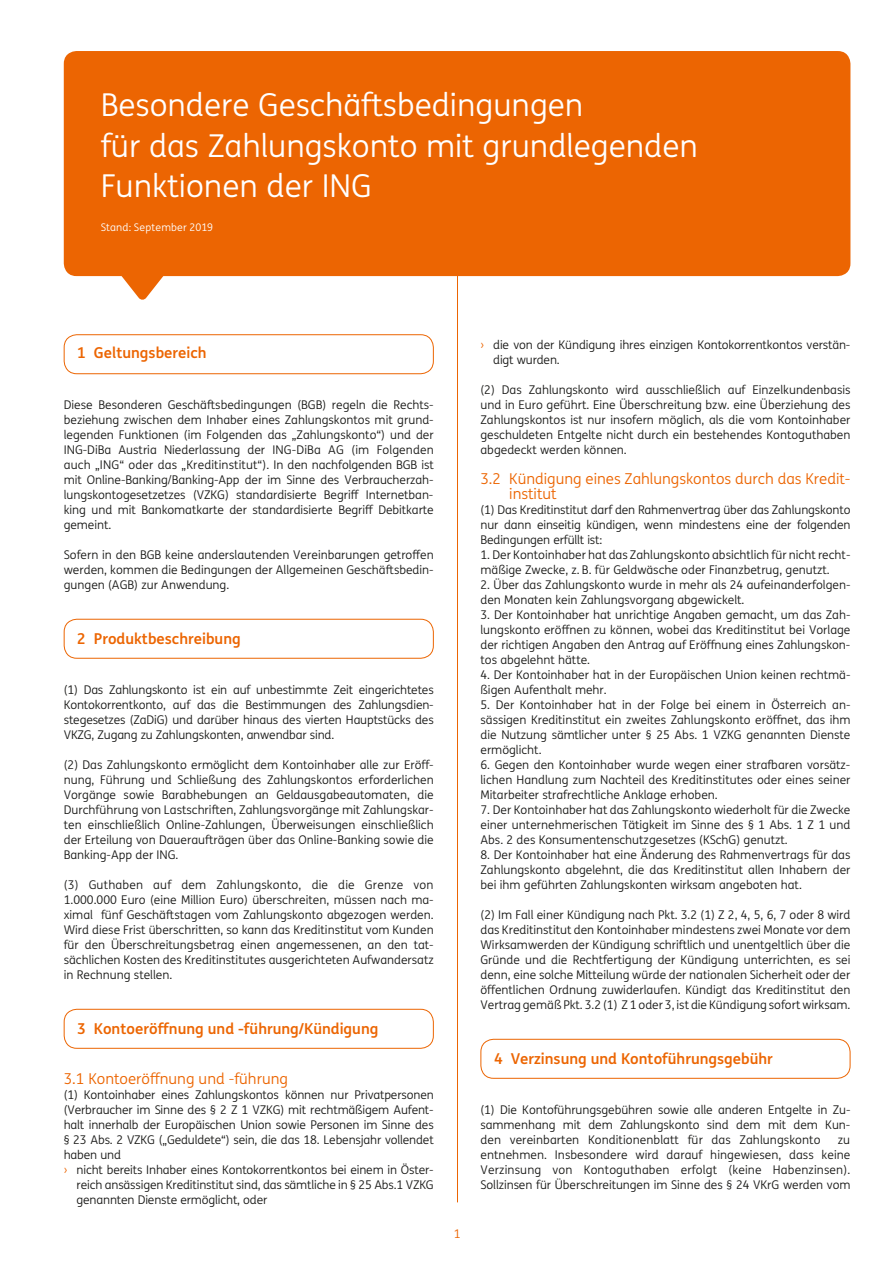
<style>
.page{position:relative;width:893px;height:1263px;background:#fff}
.page>*{position:absolute;margin:0;border:0;box-sizing:border-box;transform-origin:0 0}
.t1{font:31.5px/40.5px "ING Me";color:#fff}
.t2{font:700 15px "ING Me";color:#ec6502}
.t3{font:15px/15px "ING Me";color:#ec6502}
.t4{font:12px/15px "ING Me";color:#1a1a18;text-align:justify}
.t5{font:12px "ING Me";color:#ec6502}
.t6{font:10.5px "ING Me";letter-spacing:.015em;color:#fff}
.s1{color:#ec6502}
</style>
<div class="page">
<hr style="left:457px;top:54px;width:1px;height:1148px;background:#ec6502">
<svg style="left:121px;top:276px;width:43px;height:24px"></svg>
<div style="left:64px;top:51px;width:786px;height:225px;background:#ec6502;border-radius:13px"></div>
<div style="left:64px;top:334px;width:370px;height:40px;border:1px solid #ec6502;border-radius:13px"></div>
<div style="left:64px;top:619px;width:370px;height:40px;border:1px solid #ec6502;border-radius:13px"></div>
<div style="left:64px;top:1009px;width:370px;height:40px;border:1px solid #ec6502;border-radius:13px"></div>
<div style="left:480px;top:1039px;width:370px;height:40px;border:1px solid #ec6502;border-radius:13px"></div>
<h1 class="t1" style="left:101px;top:83px;width:599px">Besondere Geschäftsbedingungen<br>für das Zahlungskonto mit grundlegenden<br>Funktionen der ING</h1>
<p class="t6" style="left:101px;top:220px;width:114px">Stand: September 2019</p>
<p class="t2" style="left:77px;top:341px;width:131px">1 Geltungsbereich</p>
<p class="t4" style="left:64px;top:396px;width:371px">Diese Besonderen Geschäftsbedingungen (BGB) regeln die Rechts&shy;beziehung zwischen dem Inhaber eines Zahlungskontos mit grund&shy;legenden Funktionen (im Folgenden das „Zahlungskonto“) und der ING-DiBa Austria Niederlassung der ING-DiBa AG (im Folgenden auch „ING“ oder das „Kreditinstitut“). In den nachfolgenden BGB ist mit Online-Banking/Banking-App der im Sinne des Verbraucherzah&shy;lungskontogesetzetzes (VZKG) standardisierte Begriff Internetban&shy;king und mit Bankomatkarte der standardisierte Begriff Debitkarte gemeint.</p>
<p class="t4" style="left:64px;top:546px;width:371px">Sofern in den BGB keine anderslautenden Vereinbarungen getroffen werden, kommen die Bedingungen der Allgemeinen Geschäftsbedin&shy;gungen (AGB) zur Anwendung.</p>
<p class="t2" style="left:77px;top:627px;width:165px">2 Produktbeschreibung</p>
<p class="t4" style="left:64px;top:681px;width:371px">(1) Das Zahlungskonto ist ein auf unbestimmte Zeit eingerichtetes Kontokorrentkonto, auf das die Bestimmungen des Zahlungsdien&shy;stegesetzes (ZaDiG) und darüber hinaus des vierten Hauptstücks des VKZG, Zugang zu Zahlungskonten, anwendbar sind.</p>
<p class="t4" style="left:64px;top:756px;width:371px">(2) Das Zahlungskonto ermöglicht dem Kontoinhaber alle zur Eröff&shy;nung, Führung und Schließung des Zahlungskontos erforderlichen Vorgänge sowie Barabhebungen an Geldausgabeautomaten, die Durchführung von Lastschriften, Zahlungsvorgänge mit Zahlungskar&shy;ten einschließlich Online-Zahlungen, Überweisungen einschließlich der Erteilung von Daueraufträgen über das Online-Banking sowie die Banking-App der ING.</p>
<p class="t4" style="left:64px;top:876px;width:371px">(3) Guthaben auf dem Zahlungskonto, die die Grenze von 1.000.000 Euro (eine Million Euro) überschreiten, müssen nach ma&shy;ximal fünf Geschäftstagen vom Zahlungskonto abgezogen werden.<br>Wird diese Frist überschritten, so kann das Kreditinstitut vom Kunden für den Überschreitungsbetrag einen angemessenen, an den tat&shy;sächlichen Kosten des Kreditinstitutes ausgerichteten Aufwandersatz in Rechnung stellen.</p>
<p class="t2" style="left:77px;top:1017px;width:303px">3 Kontoeröffnung und -führung/Kündigung</p>
<p class="t3" style="left:64px;top:1070px;width:226px">3.1 Kontoeröffnung und -führung</p>
<p class="t4" style="left:64px;top:1086px;width:371px">(1) Kontoinhaber eines Zahlungskontos können nur Privatpersonen</p>
<p class="t4" style="left:64px;top:1101px;width:371px">(Verbraucher im Sinne des § 2 Z 1 VZKG) mit rechtmäßigem Aufent-</p>
<p class="t4" style="left:64px;top:1116px;width:371px">halt innerhalb der Europäischen Union sowie Personen im Sinne des</p>
<p class="t4" style="left:64px;top:1131px;width:371px">§ 23 Abs. 2 VZKG („Geduldete“) sein, die das 18. Lebensjahr vollendet</p>
<p class="t4" style="left:64px;top:1146px;width:59px">haben und</p>
<p class="t4" style="left:64px;top:1161px;width:371px"><span class="s1">›</span> nicht bereits Inhaber eines Kontokorrentkontos bei einem in Öster-</p>
<p class="t4" style="left:77px;top:1176px;width:359px">reich ansässigen Kreditinstitut sind, das sämtliche in § 25 Abs.1 VZKG</p>
<p class="t4" style="left:77px;top:1191px;width:192px">genannten Dienste ermöglicht, oder</p>
<p class="t5" style="left:454px;top:1225px;width:8px">1</p>
<p class="t4" style="left:493px;top:336px;width:359px;text-indent:-13px"><span class="s1">›</span> die von der Kündigung ihres einzigen Kontokorrentkontos verstän&shy;digt wurden.</p>
<p class="t4" style="left:480px;top:381px;width:371px">(2) Das Zahlungskonto wird ausschließlich auf Einzelkundenbasis und in Euro geführt. Eine Überschreitung bzw. eine Überziehung des Zahlungskontos ist nur insofern möglich, als die vom Kontoinhaber geschuldeten Entgelte nicht durch ein bestehendes Kontoguthaben abgedeckt werden können.</p>
<p class="t3" style="left:509px;top:470px;width:341px;text-indent:-29px">3.2 Kündigung eines Zahlungskontos durch das Kredit&shy;institut</p>
<p class="t4" style="left:480px;top:501px;width:371px">(1) Das Kreditinstitut darf den Rahmenvertrag über das Zahlungskonto nur dann einseitig kündigen, wenn mindestens eine der folgenden Bedingungen erfüllt ist:</p>
<p class="t4" style="left:480px;top:546px;width:371px">1. Der Kontoinhaber hat das Zahlungskonto absichtlich für nicht recht&shy;mäßige Zwecke, z. B. für Geldwäsche oder Finanzbetrug, genutzt.</p>
<p class="t4" style="left:480px;top:576px;width:371px">2. Über das Zahlungskonto wurde in mehr als 24 aufeinanderfolgen&shy;den Monaten kein Zahlungsvorgang abgewickelt.</p>
<p class="t4" style="left:480px;top:606px;width:371px">3. Der Kontoinhaber hat unrichtige Angaben gemacht, um das Zah&shy;lungskonto eröffnen zu können, wobei das Kreditinstitut bei Vorlage der richtigen Angaben den Antrag auf Eröffnung eines Zahlungskon&shy;tos abgelehnt hätte.</p>
<p class="t4" style="left:480px;top:666px;width:371px">4. Der Kontoinhaber hat in der Europäischen Union keinen rechtmä&shy;ßigen Aufenthalt mehr.</p>
<p class="t4" style="left:480px;top:696px;width:371px">5. Der Kontoinhaber hat in der Folge bei einem in Österreich an&shy;sässigen Kreditinstitut ein zweites Zahlungskonto eröffnet, das ihm die Nutzung sämtlicher unter § 25 Abs. 1 VZKG genannten Dienste ermöglicht.</p>
<p class="t4" style="left:480px;top:756px;width:371px">6. Gegen den Kontoinhaber wurde wegen einer strafbaren vorsätz&shy;lichen Handlung zum Nachteil des Kreditinstitutes oder eines seiner Mitarbeiter strafrechtliche Anklage erhoben.</p>
<p class="t4" style="left:480px;top:801px;width:371px">7. Der Kontoinhaber hat das Zahlungskonto wiederholt für die Zwecke einer unternehmerischen Tätigkeit im Sinne des § 1 Abs. 1 Z 1 und Abs. 2 des Konsumentenschutzgesetzes (KSchG) genutzt.</p>
<p class="t4" style="left:480px;top:846px;width:371px">8. Der Kontoinhaber hat eine Änderung des Rahmenvertrags für das Zahlungskonto abgelehnt, die das Kreditinstitut allen Inhabern der bei ihm geführten Zahlungskonten wirksam angeboten hat.</p>
<p class="t4" style="left:480px;top:906px;width:371px">(2) Im Fall einer Kündigung nach Pkt. 3.2 (1) Z 2, 4, 5, 6, 7 oder 8 wird das Kreditinstitut den Kontoinhaber mindestens zwei Monate vor dem Wirksamwerden der Kündigung schriftlich und unentgeltlich über die Gründe und die Rechtfertigung der Kündigung unterrichten, es sei denn, eine solche Mitteilung würde der nationalen Sicherheit oder der öffentlichen Ordnung zuwiderlaufen. Kündigt das Kreditinstitut den Vertrag gemäß Pkt. 3.2 (1) Z 1 oder 3, ist die Kündigung sofort wirksam.</p>
<p class="t2" style="left:494px;top:1047px;width:280px">4 Verzinsung und Kontoführungsgebühr</p>
<p class="t4" style="left:480px;top:1101px;width:371px">(1) Die Kontoführungsgebühren sowie alle anderen Entgelte in Zu&shy;sammenhang mit dem Zahlungskonto sind dem mit dem Kun&shy;den vereinbarten Konditionenblatt für das Zahlungskonto</p>
<p class="t4" style="left:480px;top:1131px;width:371px;text-indent:357px">zu entnehmen. Insbesondere wird darauf hingewiesen, dass keine Verzinsung von Kontoguthaben erfolgt (keine Habenzinsen).<br>Sollzinsen für Überschreitungen im Sinne des § 24 VKrG werden vom</p>
</div>
